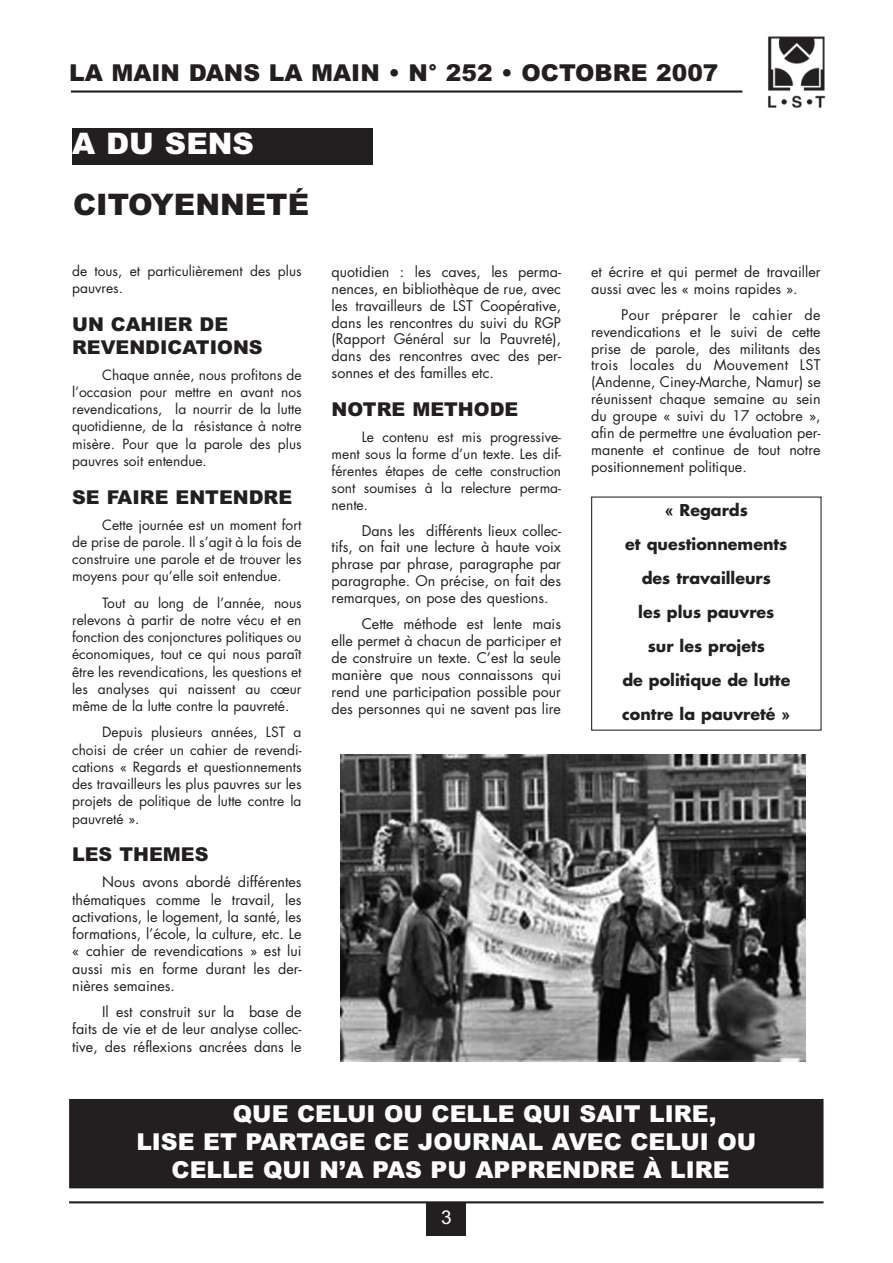
<style>
.page{position:relative;width:893px;height:1263px;background:#fff}
.page>*{position:absolute;margin:0;border:0;box-sizing:border-box;transform-origin:0 0}
.t1{font:900 29.7px "Arial";color:#231f20}
.t2{font:900 29.7px "Arial";color:#fff}
.t3{font:900 23.25px "Arial";color:#fff}
.t4{font:900 23.25px "Arial";color:#231f20}
.t5{font:900 19.05px/22.5px "Arial";color:#231f20}
.t6{font:19.05px "Arial";color:#fff}
.t7{font:700 15.9px/34px "Futura";color:#231f20;text-align:center}
.t8{font:14.25px/17px "Futura";color:#231f20;text-align:justify}
.t9{font:13.8px/17.2px "Futura";color:#231f20;text-align:justify}
.s1{font-family:"Arial"}
</style>
<div class="page">
<div style="left:427px;top:1202px;width:39px;height:34px;background:#231f20"></div>
<hr style="left:69px;top:1201px;width:754px;height:2px;background:#231f20">
<img style="left:768px;top:36px;width:58px;height:72px">
<hr style="left:71px;top:90px;width:671px;height:3px;background:#231f20">
<div style="left:72px;top:128px;width:301px;height:36px;background:#231f20"></div>
<img style="left:341px;top:755px;width:464px;height:306px">
<div style="left:70px;top:1100px;width:752px;height:87px;background:#231f20"></div>
<div style="left:69px;top:1099px;width:754px;height:89px;border:1px solid #231f20"></div>
<h2 class="t4" style="left:69px;top:60px;width:651px">LA MAIN DANS LA MAIN • N° 252 • OCTOBRE 2007</h2>
<h1 class="t2" style="left:72px;top:126px;width:183px">A DU SENS</h1>
<h1 class="t1" style="left:73px;top:188px;width:238px">CITOYENNETÉ</h1>
<p class="t9" style="left:72px;top:264px;width:231px">de tous, et particulièrement des plus pauvres.</p>
<h3 class="t5" style="left:72px;top:313px;width:192px">UN CAHIER DE<br>REVENDICATIONS</h3>
<p class="t9" style="left:72px;top:367px;width:231px;text-indent:30px">Chaque année, nous profitons de l’occasion pour mettre en avant nos revendications, la nourrir de la lutte quotidienne, de la résistance à notre misère. Pour que la parole des plus pauvres soit entendue.</p>
<h3 class="t5" style="left:72px;top:486px;width:221px">SE FAIRE ENTENDRE</h3>
<p class="t9" style="left:72px;top:517px;width:231px;text-indent:30px">Cette journée est un moment fort de prise de parole. Il s’agit à la fois de construire une parole et de trouver les moyens pour qu’elle soit entendue.</p>
<p class="t9" style="left:72px;top:595px;width:231px;text-indent:30px">Tout au long de l’année, nous relevons à partir de notre vécu et en fonction des conjonctures politiques ou économiques, tout ce qui nous paraît être les revendications, les questions et les analyses qui naissent au cœur même de la lutte contre la pauvreté.</p>
<p class="t9" style="left:72px;top:725px;width:231px;text-indent:30px">Depuis plusieurs années, LST a choisi de créer un cahier de revendi&shy;cations « Regards et questionnements des travailleurs les plus pauvres sur les projets de politique de lutte contre la pauvreté ».</p>
<h3 class="t5" style="left:72px;top:843px;width:138px">LES THEMES</h3>
<p class="t8" style="left:72px;top:875px;width:231px;text-indent:30px">Nous avons abordé différentes thématiques comme le travail, les activations, le logement, la santé, les formations, l’école, la culture, etc. Le « cahier de revendications » est lui aussi mis en forme durant les der&shy;nières semaines.</p>
<p class="t8" style="left:72px;top:1004px;width:231px;text-indent:30px">Il est construit sur la base de faits de vie et de leur analyse collec&shy;tive, des réflexions ancrées dans le</p>
<p class="t8" style="left:332px;top:264px;width:231px">quotidien : les caves, les perma&shy;nences, en bibliothèque de rue, avec les travailleurs de LST Coopérative, dans les rencontres du suivi du RGP (Rapport Général sur la Pauvreté), dans des rencontres avec des per&shy;sonnes et des familles etc.</p>
<h3 class="t5" style="left:332px;top:398px;width:188px">NOTRE METHODE</h3>
<p class="t9" style="left:332px;top:429px;width:231px;text-indent:30px">Le contenu est mis progressive&shy;ment sous la forme d’un texte. Les dif&shy;férentes étapes de cette construction sont soumises à la relecture perma&shy;nente.</p>
<p class="t8" style="left:332px;top:523px;width:231px;text-indent:30px">Dans les différents lieux collec&shy;tifs, on fait une lecture à haute voix phrase par phrase, paragraphe par paragraphe. On précise, on fait des remarques, on pose des questions.</p>
<p class="t8" style="left:332px;top:617px;width:231px;text-indent:30px">Cette méthode est lente mais elle permet à chacun de participer et de construire un texte. C’est la seule manière que nous connaissons qui rend une participation possible pour des personnes qui ne savent pas lire</p>
<p class="t8" style="left:591px;top:264px;width:231px">et écrire et qui permet de travailler aussi avec les « moins rapides ».</p>
<p class="t8" style="left:591px;top:307px;width:231px;text-indent:30px">Pour préparer le cahier de revendications et le suivi de cette prise de parole, des militants des trois locales du Mouvement LST (Andenne, Ciney-Marche, Namur) se réunissent chaque semaine au sein du groupe « suivi du 17 octobre », afin de permettre une évaluation per&shy;manente et continue de tout notre positionnement politique.</p>
<p class="t7" style="left:622px;top:495px;width:170px"><span class="s1">«</span> Regards<br>et questionnements des travailleurs<br>les plus pauvres<br>sur les projets<br>de politique de lutte contre la pauvreté <span class="s1">»</span></p>
<h2 class="t3" style="left:233px;top:1100px;width:485px">QUE CELUI OU CELLE QUI SAIT LIRE,</h2>
<h2 class="t3" style="left:136px;top:1128px;width:621px">LISE ET PARTAGE CE JOURNAL AVEC CELUI OU</h2>
<h2 class="t3" style="left:171px;top:1156px;width:560px">CELLE QUI N’A PAS PU APPRENDRE À LIRE</h2>
<h3 class="t6" style="left:441px;top:1210px;width:12px">3</h3>
</div>
